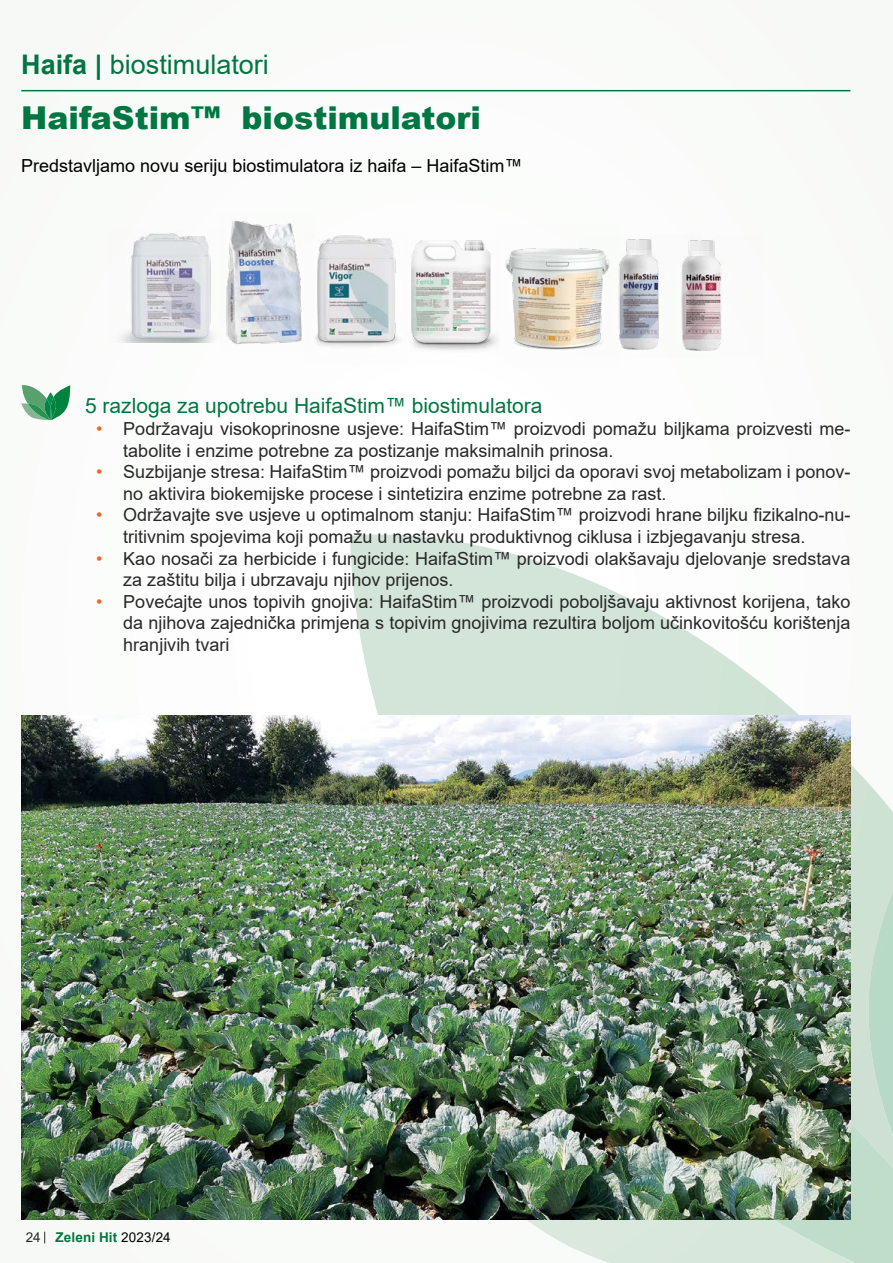
<style>
.page{position:relative;width:893px;height:1263px;background:#fbfbfa}
.page>*{position:absolute;margin:0;border:0;box-sizing:border-box;transform-origin:0 0}
.t1{font:900 31.5px "Arial";color:#007742}
.t2{font:27px "Arial";color:#007742}
.t3{font:21px "Arial";color:#007742}
.t4{font:18px/21.6px "Arial";color:#292829}
.t5{font:18px "Arial";color:#000}
.t6{font:700 13.5px "Arial";letter-spacing:.01em;color:#007742}
.s1{font-weight:700}
.s2{color:#f26522}
.s3{font-weight:400;color:#292829}
.s4{font-weight:400;color:#000}
</style>
<div class="page">
<svg style="left:350px;top:534px;width:543px;height:407px;fill:#d3e5d8"></svg>
<svg style="left:483px;top:945px;width:383px;height:318px;fill:#d8e7dc"></svg>
<svg style="left:866px;top:840px;width:27px;height:423px;background:#c2ddcc"></svg>
<hr style="left:21px;top:90px;width:829px;height:1px;background:#007742">
<svg style="left:21px;top:385px;width:50px;height:36px"></svg>
<img style="left:122px;top:233px;width:90px;height:110px">
<img style="left:226px;top:221px;width:76px;height:123px">
<img style="left:315px;top:235px;width:83px;height:112px">
<img style="left:411px;top:240px;width:85px;height:110px">
<img style="left:496px;top:248px;width:82px;height:102px">
<img style="left:578px;top:239px;width:63px;height:111px">
<img style="left:641px;top:239px;width:81px;height:112px">
<img style="left:21px;top:715px;width:829px;height:504px">
<h2 class="t2" style="left:21px;top:46px;width:249px"><span class="s1">Haifa |</span> biostimulatori</h2>
<h1 class="t1" style="left:21px;top:95px;width:461px">HaifaStim™ biostimulatori</h1>
<p class="t5" style="left:21px;top:153px;width:503px">Predstavljamo novu seriju biostimulatora iz haifa – HaifaStim™</p>
<p class="t3" style="left:85px;top:391px;width:459px">5 razloga za upotrebu HaifaStim™ biostimulatora</p>
<p class="t4" style="left:123px;top:418px;width:729px;text-indent:-27px"><span class="s2">•</span> Podržavaju visokoprinosne usjeve: HaifaStim™ proizvodi pomažu biljkama proizvesti me&shy;tabolite i enzime potrebne za postizanje maksimalnih prinosa.</p>
<p class="t4" style="left:123px;top:461px;width:729px;text-indent:-27px"><span class="s2">•</span> Suzbijanje stresa: HaifaStim™ proizvodi pomažu biljci da oporavi svoj metabolizam i ponov&shy;no aktivira biokemijske procese i sintetizira enzime potrebne za rast.</p>
<p class="t4" style="left:123px;top:504px;width:729px;text-indent:-27px"><span class="s2">•</span> Održavajte sve usjeve u optimalnom stanju: HaifaStim™ proizvodi hrane biljku fizikalno-nu&shy;tritivnim spojevima koji pomažu u nastavku produktivnog ciklusa i izbjegavanju stresa.</p>
<p class="t4" style="left:123px;top:547px;width:729px;text-indent:-27px"><span class="s2">•</span> Kao nosači za herbicide i fungicide: HaifaStim™ proizvodi olakšavaju djelovanje sredstava za zaštitu bilja i ubrzavaju njihov prijenos.</p>
<p class="t4" style="left:123px;top:590px;width:729px;text-align:justify;text-indent:-27px"><span class="s2">•</span> Povećajte unos topivih gnojiva: HaifaStim™ proizvodi poboljšavaju aktivnost korijena, tako da njihova zajednička primjena s topivim gnojivima rezultira boljom učinkovitošću korištenja hranjivih tvari</p>
<p class="t6" style="left:26px;top:1228px;width:146px"><span class="s3">24</span> Zeleni Hit <span class="s4">2023/24</span></p>
</div>
